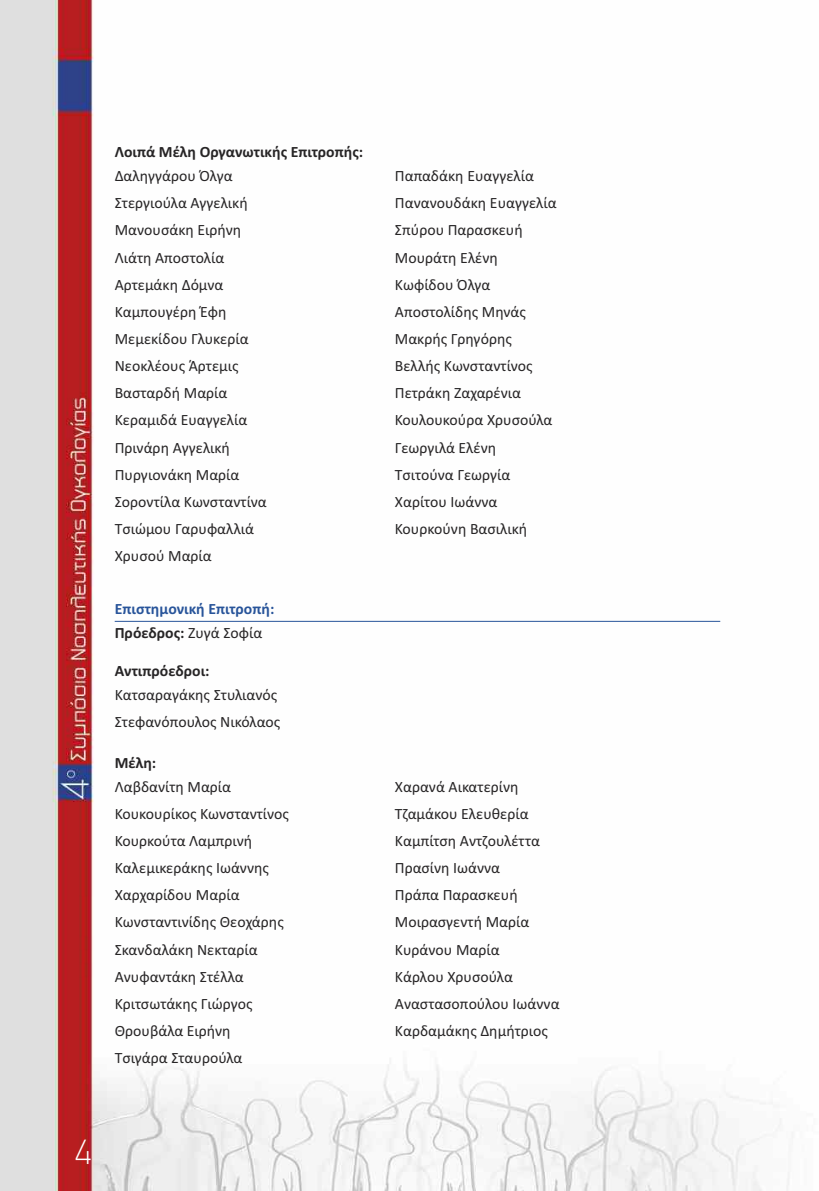
<style>
.page{position:relative;width:819px;height:1191px;background:#fff}
.page>*{position:absolute;margin:0;border:0;box-sizing:border-box;transform-origin:0 0}
.t1{font:100 35px "PF Din Text";color:#fff}
.t2{font:15.75px/27.1px "Calibri";color:#272526}
.t3{font:700 15.75px "Calibri";color:#272526}
.t4{font:700 15.75px/23.8px "Calibri";color:#28549a}
.s1{color:#272526}
.s2{font-weight:400;color:#272526}
</style>
<div class="page">
<img style="left:0;top:0;width:793px;height:1191px">
<hr style="left:115px;top:621px;width:605px;height:1px;background:#28549a">
<p class="t3" style="left:115px;top:143px;width:250px">Λοιπά Μέλη Οργανωτικής Επιτροπής:</p>
<p class="t2" style="left:115px;top:162px;width:154px">Δαληγγάρου Όλγα<br>Στεργιούλα Αγγελική<br>Μανουσάκη Ειρήνη<br>Λιάτη Αποστολία<br>Αρτεμάκη Δόμνα<br>Καμπουγέρη Έφη<br>Μεμεκίδου Γλυκερία<br>Νεοκλέους Άρτεμις<br>Βασταρδή Μαρία<br>Κεραμιδά Ευαγγελία<br>Πρινάρη Αγγελική<br>Πυργιονάκη Μαρία<br>Σοροντίλα Κωνσταντίνα<br>Τσιώμου Γαρυφαλλιά<br>Χρυσού Μαρία</p>
<p class="t2" style="left:395px;top:162px;width:163px">Παπαδάκη Ευαγγελία<br>Πανανουδάκη Ευαγγελία<br>Σπύρου Παρασκευή<br>Μουράτη Ελένη<br>Κωφίδου Όλγα<br>Αποστολίδης Μηνάς<br>Μακρής Γρηγόρης<br>Βελλής Κωνσταντίνος<br>Πετράκη Ζαχαρένια<br>Κουλουκούρα Χρυσούλα<br>Γεωργιλά Ελένη<br>Τσιτούνα Γεωργία<br>Χαρίτου Ιωάννα<br>Κουρκούνη Βασιλική</p>
<p class="t4" style="left:115px;top:597px;width:161px">Επιστημονική Επιτροπή:<br><span class="s1">Πρόεδρος:</span> <span class="s2">Ζυγά Σοφία</span></p>
<p class="t3" style="left:115px;top:661px;width:96px">Αντιπρόεδροι:</p>
<p class="t2" style="left:115px;top:681px;width:167px">Κατσαραγάκης Στυλιανός<br>Στεφανόπουλος Νικόλαος</p>
<p class="t3" style="left:115px;top:753px;width:43px">Μέλη:</p>
<p class="t2" style="left:115px;top:773px;width:176px">Λαβδανίτη Μαρία<br>Κουκουρίκος Κωνσταντίνος<br>Κουρκούτα Λαμπρινή<br>Καλεμικεράκης Ιωάννης<br>Χαρχαρίδου Μαρία<br>Κωνσταντινίδης Θεοχάρης<br>Σκανδαλάκη Νεκταρία<br>Ανυφαντάκη Στέλλα<br>Κριτσωτάκης Γιώργος<br>Θρουβάλα Ειρήνη<br>Τσιγάρα Σταυρούλα</p>
<p class="t2" style="left:395px;top:773px;width:166px">Χαρανά Αικατερίνη<br>Τζαμάκου Ελευθερία<br>Καμπίτση Αντζουλέττα<br>Πρασίνη Ιωάννα<br>Πράπα Παρασκευή<br>Μοιρασγεντή Μαρία<br>Κυράνου Μαρία<br>Κάρλου Χρυσούλα<br>Αναστασοπούλου Ιωάννα<br>Καρδαμάκης Δημήτριος</p>
<h1 class="t1" style="left:75px;top:1131px;width:17px">4</h1>
</div>
